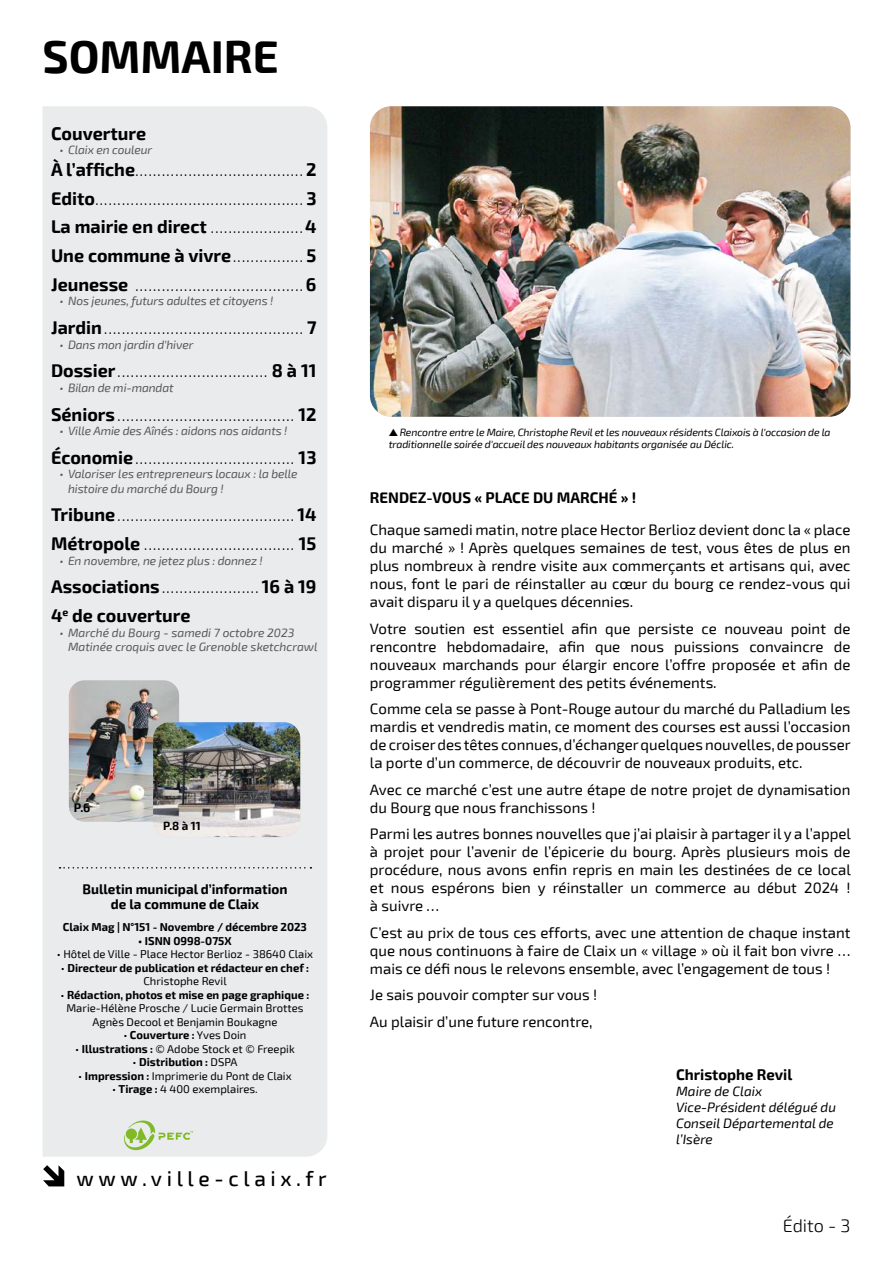
<style>
.page{position:relative;width:893px;height:1263px;background:#fff}
.page>*{position:absolute;margin:0;border:0;box-sizing:border-box;transform-origin:0 0}
.t1{font:700 45px "Exo 2";color:#000}
.t2{font:500 21px "Exo 2";letter-spacing:.22em;color:#000}
.t3{font:700 18px "Exo 2";color:#000}
.t4{font:300 18px "Exo 2";color:#000}
.t5{font:15px/18px "Exo 2";color:#000;text-align:justify}
.t6{font:700 15px "Exo 2";color:#000}
.t7{font:13.5px/28.8px "Exo 2";color:#000;text-align:justify}
.t8{font:italic 13.5px/16.2px "Exo 2";color:#000}
.t9{font:700 13.5px/15px "Exo 2";color:#000;text-align:center}
.t10{font:700 12.15px "Exo 2";color:#000}
.t11{font:italic 12px/14.4px "Exo 2";letter-spacing:-.01em;color:#575756}
.t12{font:700 11.55px "Exo 2";color:#000}
.t13{font:11.25px/13.5px "Exo 2";color:#000;text-align:center}
.t14{font:700 11.25px/13.5px "Exo 2";color:#000;text-align:center}
.t15{font:italic 10.5px/12.6px "Exo 2";letter-spacing:-.015em;color:#000}
.s1{font-weight:700;font-size:18px}
.s2{font-weight:400;font-size:13.5px}
.s3{font-weight:400}
.s4{font-weight:700}
</style>
<div class="page">
<img style="left:370px;top:106px;width:480px;height:311px">
<div style="left:43px;top:106px;width:284px;height:1051px;background:#e9ebec"></div>
<svg style="left:43px;top:1165px;width:21px;height:21px"></svg>
<svg style="left:60px;top:867px;width:251px;height:1px"></svg>
<svg style="left:124px;top:1120px;width:69px;height:30px;background:#cfdfbc"></svg>
<img style="left:69px;top:680px;width:110px;height:142px">
<img style="left:153px;top:722px;width:147px;height:115px">
<h1 class="t1" style="left:43px;top:31px;width:238px">SOMMAIRE</h1>
<p class="t3" style="left:51px;top:123px;width:97px">Couverture</p>
<p class="t11" style="left:60px;top:143px;width:94px">• Claix en couleur</p>
<p class="t7" style="left:51px;top:157px;width:267px"><span class="s1">À l’affiche</span>...................................... <span class="s1">2<br>Edito</span>............................................... <span class="s1">3<br>La mairie en direct</span> .....................<span class="s1">4</span></p>
<p class="t3" style="left:51px;top:245px;width:267px">Une commune à vivre<span class="s2">................</span> 5</p>
<p class="t7" style="left:51px;top:272px;width:267px"><span class="s1">Jeunesse</span> ...................................... <span class="s1">6</span></p>
<p class="t11" style="left:60px;top:294px;width:215px">• Nos jeunes, futurs adultes et citoyens !</p>
<p class="t7" style="left:51px;top:315px;width:267px"><span class="s1">Jardin</span>............................................. <span class="s1">7</span></p>
<p class="t11" style="left:60px;top:337px;width:135px">• Dans mon jardin d'hiver</p>
<p class="t7" style="left:51px;top:358px;width:267px"><span class="s1">Dossier</span>.................................. <span class="s1">8 à 11</span></p>
<p class="t11" style="left:60px;top:381px;width:116px">• Bilan de mi-mandat</p>
<p class="t7" style="left:51px;top:402px;width:267px"><span class="s1">Séniors</span>........................................ <span class="s1">12</span></p>
<p class="t11" style="left:60px;top:424px;width:229px">• Ville Amie des Aînés : aidons nos aidants !</p>
<p class="t7" style="left:51px;top:445px;width:267px"><span class="s1">Économie</span>.................................... <span class="s1">13</span></p>
<p class="t11" style="left:68px;top:467px;width:231px;text-indent:-9px">• Valoriser les entrepreneurs locaux : la belle histoire du marché du Bourg !</p>
<p class="t7" style="left:51px;top:502px;width:267px"><span class="s1">Tribune</span>........................................ <span class="s1">14<br>Métropole</span> .................................. <span class="s1">15</span></p>
<p class="t11" style="left:60px;top:553px;width:205px">• En novembre, ne jetez plus : donnez !</p>
<p class="t7" style="left:51px;top:574px;width:267px"><span class="s1">Associations</span>...................... <span class="s1">16 à 19</span></p>
<p class="t3" style="left:51px;top:605px;width:141px">4<sup>e</sup> de couverture</p>
<p class="t11" style="left:68px;top:625px;width:251px;text-indent:-9px">• Marché du Bourg - samedi 7 octobre 2023<br>Matinée croquis avec le Grenoble sketchcrawl</p>
<p class="t10" style="left:74px;top:800px;width:18px">P.6</p>
<p class="t12" style="left:163px;top:819px;width:39px">P.8 à 11</p>
<p class="t9" style="left:83px;top:882px;width:206px">Bulletin municipal d’information de la commune de Claix</p>
<p class="t14" style="left:63px;top:921px;width:245px">Claix Mag | N°151 - Novembre / décembre 2023</p>
<p class="t14" style="left:138px;top:934px;width:95px">• ISNN 0998-075X</p>
<p class="t13" style="left:57px;top:948px;width:258px">• Hôtel de Ville - Place Hector Berlioz - 38640 Claix</p>
<p class="t14" style="left:61px;top:961px;width:250px"><span class="s3">•</span> Directeur de publication et rédacteur en chef :<br><span class="s3">Christophe Revil</span></p>
<p class="t13" style="left:61px;top:988px;width:250px">• <span class="s4">Rédaction, photos et mise en page graphique :<br></span>Marie-Hélène Prosche / Lucie Germain Brottes<br>Agnès Decool et Benjamin Boukagne</p>
<p class="t14" style="left:123px;top:1029px;width:125px"><span class="s3">•</span> Couverture : <span class="s3">Yves Doin</span></p>
<p class="t13" style="left:75px;top:1042px;width:221px">• <span class="s4">Illustrations :</span> © Adobe Stock et © Freepik</p>
<p class="t14" style="left:133px;top:1056px;width:106px"><span class="s3">•</span> Distribution : <span class="s3">DSPA</span></p>
<p class="t13" style="left:78px;top:1069px;width:215px">• <span class="s4">Impression :</span> Imprimerie du Pont de Claix</p>
<p class="t13" style="left:112px;top:1083px;width:147px">• <span class="s4">Tirage :</span> 4 400 exemplaires.</p>
<h2 class="t2" style="left:77px;top:1167px;width:252px">www.ville-claix.fr</h2>
<p class="t15" style="left:389px;top:426px;width:443px">▲ Rencontre entre le Maire, Christophe Revil et les nouveaux résidents Claixois à l'occasion de la traditionnelle soirée d'accueil des nouveaux habitants organisée au Déclic.</p>
<p class="t6" style="left:370px;top:488px;width:268px">RENDEZ-VOUS « PLACE DU MARCHÉ » !</p>
<p class="t5" style="left:370px;top:521px;width:482px">Chaque samedi matin, notre place Hector Berlioz devient donc la « place du marché » ! Après quelques semaines de test, vous êtes de plus en plus nombreux à rendre visite aux commerçants et artisans qui, avec nous, font le pari de réinstaller au cœur du bourg ce rendez-vous qui avait disparu il y a quelques décennies.</p>
<p class="t5" style="left:370px;top:620px;width:482px">Votre soutien est essentiel afin que persiste ce nouveau point de rencontre hebdomadaire, afin que nous puissions convaincre de nouveaux marchands pour élargir encore l’offre proposée et afin de programmer régulièrement des petits événements.</p>
<p class="t5" style="left:370px;top:700px;width:482px">Comme cela se passe à Pont-Rouge autour du marché du Palladium les mardis et vendredis matin, ce moment des courses est aussi l’occasion de croiser des têtes connues, d’échanger quelques nouvelles, de pousser la porte d’un commerce, de découvrir de nouveaux produits, etc.</p>
<p class="t5" style="left:370px;top:781px;width:482px">Avec ce marché c’est une autre étape de notre projet de dynamisation du Bourg que nous franchissons !</p>
<p class="t5" style="left:370px;top:825px;width:482px">Parmi les autres bonnes nouvelles que j’ai plaisir à partager il y a l’appel à projet pour l’avenir de l’épicerie du bourg. Après plusieurs mois de procédure, nous avons enfin repris en main les destinées de ce local et nous espérons bien y réinstaller un commerce au début 2024 ! à suivre …</p>
<p class="t5" style="left:370px;top:924px;width:482px">C’est au prix de tous ces efforts, avec une attention de chaque instant que nous continuons à faire de Claix un « village » où il fait bon vivre … mais ce défi nous le relevons ensemble, avec l’engagement de tous !</p>
<p class="t5" style="left:370px;top:982px;width:229px;line-height:26.5px">Je sais pouvoir compter sur vous !<br>Au plaisir d’une future rencontre,</p>
<p class="t6" style="left:676px;top:1065px;width:118px">Christophe Revil</p>
<p class="t8" style="left:676px;top:1083px;width:161px">Maire de Claix<br>Vice-Président délégué du<br>Conseil Départemental de l’Isère</p>
<p class="t4" style="left:783px;top:1215px;width:69px">Édito - 3</p>
</div>
